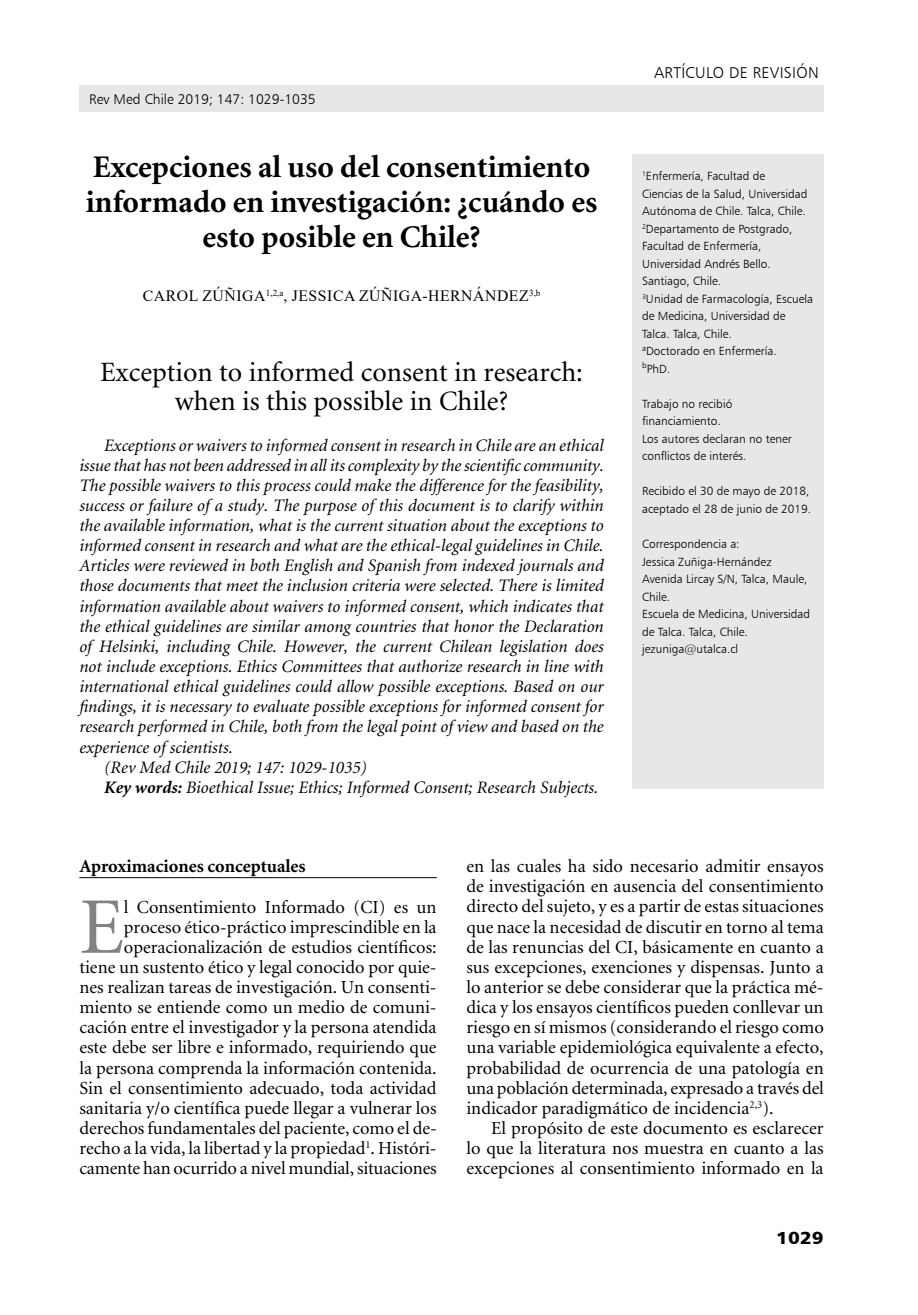
<style>
.page{position:relative;width:918px;height:1315px;background:#fff}
.page>*{position:absolute;margin:0;border:0;box-sizing:border-box;transform-origin:0 0}
.t1{font:80.33px "Minion";color:#808285}
.t2{font:700 31.5px/35px "Minion";color:#000;text-align:center}
.t3{font:28px/29.8px "Minion";color:#000;text-align:center}
.t4{font:18.38px/20.1px "Minion";color:#000;text-align:justify}
.t5{font:700 18.38px "Minion";color:#000}
.t6{font:italic 17.5px "Minion";color:#000}
.t7{font:17.5px "Humanist 777 BT Black B";color:#000;scale:1.1 1}
.t8{font:15.75px "Times New Roman";letter-spacing:.035em;color:#000}
.t9{font:15.75px "Humanist 777 BT Light B";letter-spacing:.02em;color:#000}
.t10{font:14px "Humanist 777 BT Light B";color:#000}
.t11{font:11.9px/17.5px "Humanist 777 BT Light B";color:#000}
.s1{font-weight:700}
</style>
<div class="page">
<div style="left:79px;top:85px;width:744px;height:26px;background:#e6e7e8"></div>
<div style="left:632px;top:154px;width:191px;height:634px;background:#e6e7e8"></div>
<hr style="left:79px;top:877px;width:358px;height:1px;background:#000">
<p class="t10" style="left:89px;top:90px;width:228px">Rev Med Chile 2019; 147: 1029-1035</p>
<h2 class="t2" style="left:86px;top:151px;width:513px">Excepciones al uso del consentimiento informado en investigación: ¿cuándo es esto posible en Chile?</h2>
<p class="t8" style="left:143px;top:285px;width:399px">CAROL ZÚÑIGA<sup>1,2,A</sup>, JESSICA ZÚÑIGA-HERNÁNDEZ<sup>3,B</sup></p>
<h3 class="t3" style="left:100px;top:358px;width:484px">Exception to informed consent in research: when is this possible in Chile?</h3>
<p class="t6" style="left:104px;top:436px;width:501px">Exceptions or waivers to informed consent in research in Chile are an ethical</p>
<p class="t6" style="left:79px;top:456px;width:526px">issue that has not been addressed in all its complexity by the scientific community.</p>
<p class="t6" style="left:79px;top:476px;width:526px">The possible waivers to this process could make the difference for the feasibility,</p>
<p class="t6" style="left:79px;top:497px;width:526px">success or failure of a study. The purpose of this document is to clarify within</p>
<p class="t6" style="left:79px;top:517px;width:526px">the available information, what is the current situation about the exceptions to</p>
<p class="t6" style="left:79px;top:537px;width:526px">informed consent in research and what are the ethical-legal guidelines in Chile.</p>
<p class="t6" style="left:79px;top:557px;width:526px">Articles were reviewed in both English and Spanish from indexed journals and</p>
<p class="t6" style="left:79px;top:577px;width:526px">those documents that meet the inclusion criteria were selected. There is limited</p>
<p class="t6" style="left:79px;top:597px;width:526px">information available about waivers to informed consent, which indicates that</p>
<p class="t6" style="left:79px;top:617px;width:526px">the ethical guidelines are similar among countries that honor the Declaration</p>
<p class="t6" style="left:79px;top:637px;width:526px">of Helsinki, including Chile. However, the current Chilean legislation does</p>
<p class="t6" style="left:79px;top:658px;width:526px">not include exceptions. Ethics Committees that authorize research in line with</p>
<p class="t6" style="left:79px;top:678px;width:526px">international ethical guidelines could allow possible exceptions. Based on our</p>
<p class="t6" style="left:79px;top:698px;width:526px">findings, it is necessary to evaluate possible exceptions for informed consent for</p>
<p class="t6" style="left:79px;top:718px;width:526px">research performed in Chile, both from the legal point of view and based on the</p>
<p class="t6" style="left:79px;top:738px;width:155px">experience of scientists.</p>
<p class="t6" style="left:104px;top:758px;width:264px">(Rev Med Chile 2019; 147: 1029-1035)</p>
<p class="t6" style="left:104px;top:778px;width:496px"><span class="s1">Key words:</span> Bioethical Issue; Ethics; Informed Consent; Research Subjects.</p>
<p class="t9" style="left:654px;top:63px;width:166px">ARTÍCULO DE REVISIÓN</p>
<p class="t11" style="left:642px;top:167px;width:172px"><sup>1</sup>Enfermería, Facultad de<br>Ciencias de la Salud, Universidad<br>Autónoma de Chile. Talca, Chile.<br><sup>2</sup>Departamento de Postgrado,<br>Facultad de Enfermería,<br>Universidad Andrés Bello.<br>Santiago, Chile.<br><sup>3</sup>Unidad de Farmacología, Escuela de Medicina, Universidad de<br>Talca. Talca, Chile.<br><sup>a</sup>Doctorado en Enfermería.<br><sup>b</sup>PhD.</p>
<p class="t11" style="left:642px;top:395px;width:151px">Trabajo no recibió financiamiento.<br>Los autores declaran no tener conflictos de interés.</p>
<p class="t11" style="left:642px;top:482px;width:171px">Recibido el 30 de mayo de 2018, aceptado el 28 de junio de 2019.</p>
<p class="t11" style="left:642px;top:535px;width:170px">Correspondencia a:<br>Jessica Zuñiga-Hernández<br>Avenida Lircay S/N, Talca, Maule,<br>Chile.<br>Escuela de Medicina, Universidad de Talca. Talca, Chile. jezuniga@utalca.cl</p>
<p class="t5" style="left:79px;top:857px;width:228px">Aproximaciones conceptuales</p>
<h1 class="t1" style="left:79px;top:887px;width:46px">E</h1>
<p class="t4" style="left:79px;top:897px;width:359px;text-align:right">l Consentimiento Informado (CI) es un proceso ético-práctico imprescindible en la operacionalización de estudios científicos:<br>tiene un sustento ético y legal conocido por quie&shy;nes realizan tareas de investigación. Un consenti&shy;miento se entiende como un medio de comuni&shy;cación entre el investigador y la persona atendida este debe ser libre e informado, requiriendo que la persona comprenda la información contenida.<br>Sin el consentimiento adecuado, toda actividad sanitaria y/o científica puede llegar a vulnerar los derechos fundamentales del paciente, como el de&shy;recho a la vida, la libertad y la propiedad<sup>1</sup>. Históri&shy;camente han ocurrido a nivel mundial, situaciones</p>
<p class="t4" style="left:466px;top:857px;width:359px">en las cuales ha sido necesario admitir ensayos de investigación en ausencia del consentimiento directo del sujeto, y es a partir de estas situaciones que nace la necesidad de discutir en torno al tema de las renuncias del CI, básicamente en cuanto a sus excepciones, exenciones y dispensas. Junto a lo anterior se debe considerar que la práctica mé&shy;dica y los ensayos científicos pueden conllevar un riesgo en sí mismos (considerando el riesgo como una variable epidemiológica equivalente a efecto, probabilidad de ocurrencia de una patología en una población determinada, expresado a través del indicador paradigmático de incidencia<sup>2,3</sup>).</p>
<p class="t4" style="left:466px;top:1118px;width:359px;text-indent:25px">El propósito de este documento es esclarecer lo que la literatura nos muestra en cuanto a las excepciones al consentimiento informado en la</p>
<p class="t7" style="left:776px;top:1226px;width:45px">1029</p>
</div>
